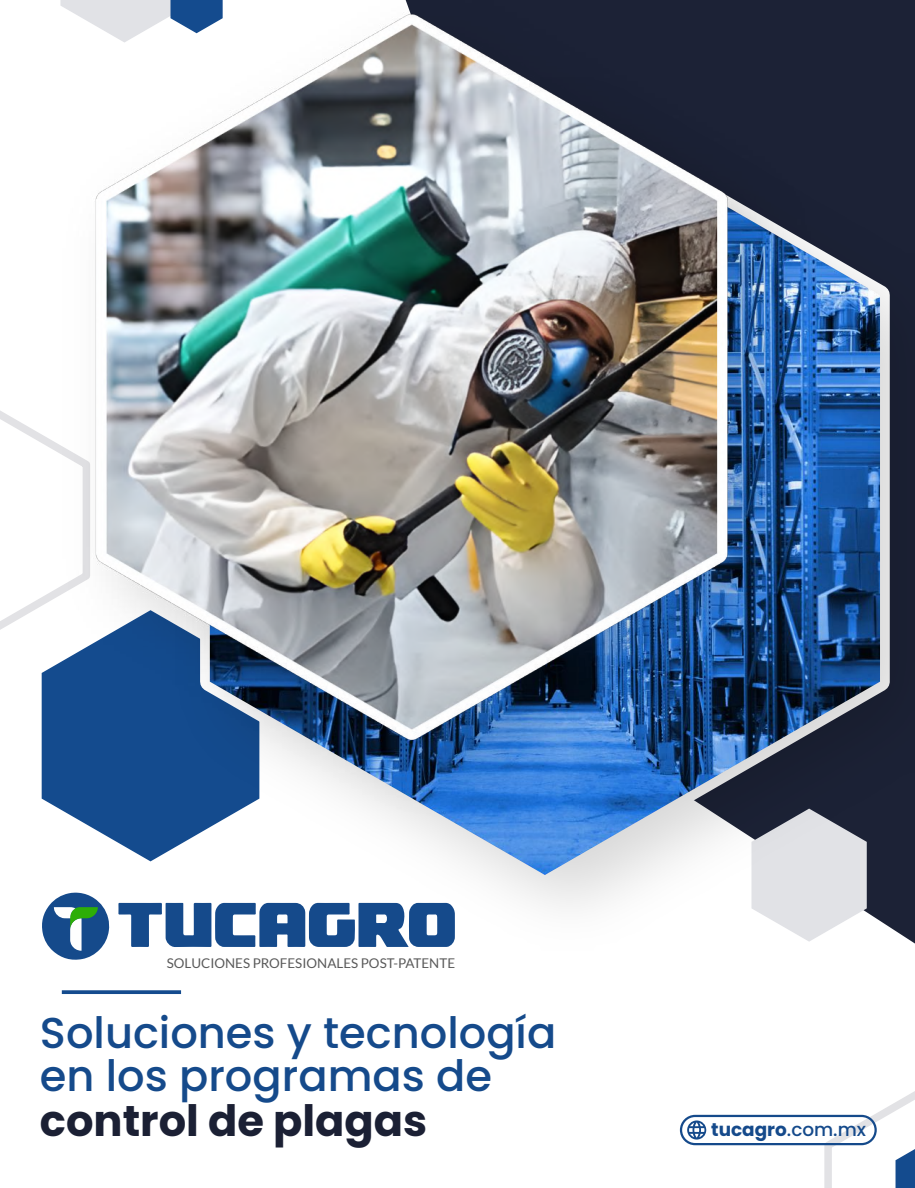
<style>
.page{position:relative;width:915px;height:1188px;background:#fff}
.page>*{position:absolute;margin:0;border:0;box-sizing:border-box;transform-origin:0 0}
.t1{font:500 43.2px/43.8px "Poppins";color:#154a8b}
.t2{font:700 43.2px "Poppins";color:#1b2034}
.t3{font:700 18.45px "Poppins";color:#154a8b}
.t4{font:13.35px "Lato";color:#595959}
.s1{font-weight:500}
</style>
<div class="page">
<svg style="left:42px;top:661px;width:134px;height:200px;fill:#144b8e"></svg>
<svg style="left:0;top:410px;width:62px;height:220px"></svg>
<img style="left:176px;top:78px;width:738px;height:865px">
<img style="left:210px;top:102px;width:669px;height:773px">
<img style="left:62px;top:0;width:750px;height:817px">
<svg style="left:118px;top:903px;width:337px;height:44px"></svg>
<svg style="left:42px;top:893px;width:67px;height:67px"></svg>
<svg style="left:679px;top:1092px;width:235px;height:96px"></svg>
<svg style="left:62px;top:990px;width:119px;height:4px"></svg>
<p class="t4" style="left:167px;top:958px;width:290px">SOLUCIONES PROFESIONALES POST-PATENTE</p>
<p class="t1" style="left:40px;top:1011px;width:518px">Soluciones y tecnología en los programas de</p>
<p class="t2" style="left:40px;top:1090px;width:389px">control de plagas</p>
<p class="t3" style="left:711px;top:1116px;width:156px">tucagro<span class="s1">.com.mx</span></p>
</div>
